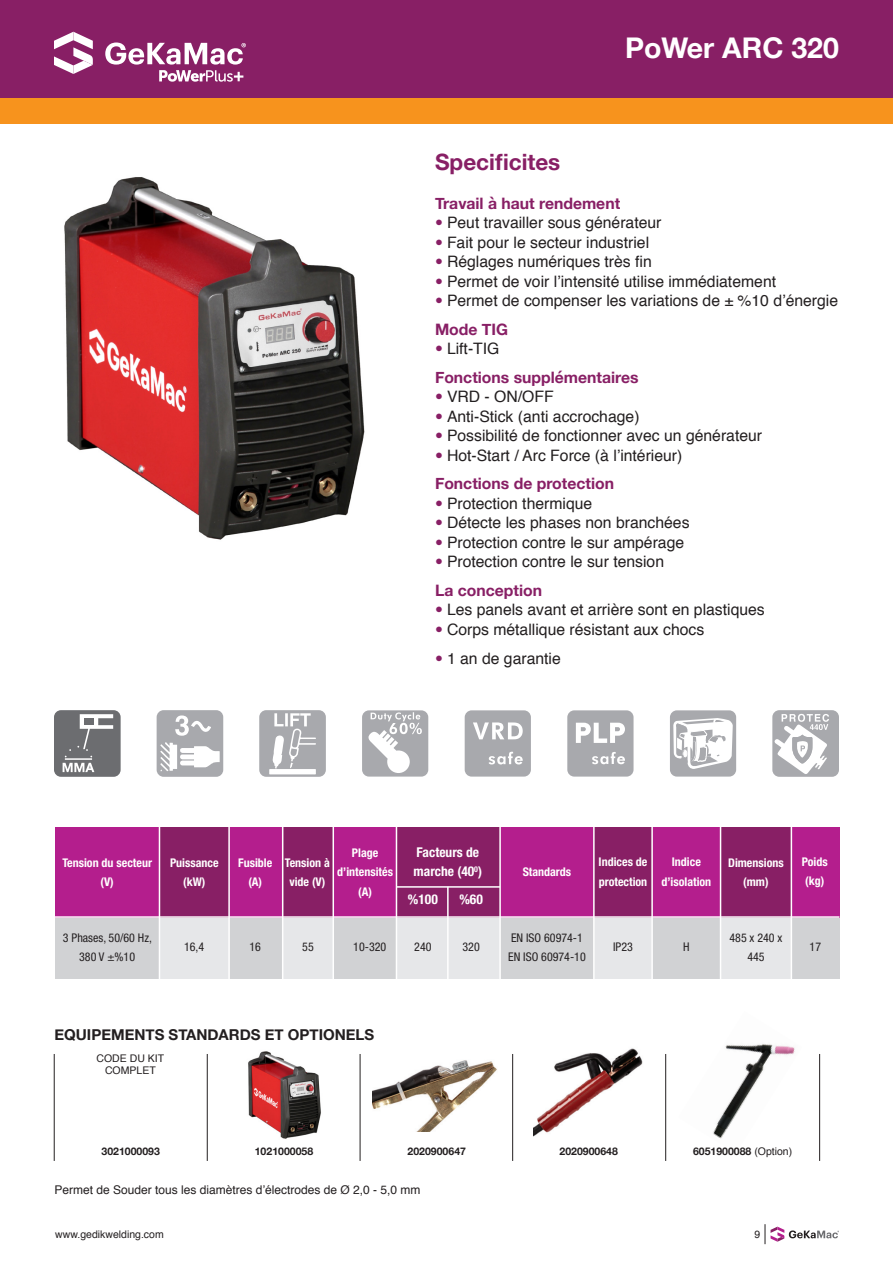
<style>
.page{position:relative;width:893px;height:1263px;background:#fff}
.page>*{position:absolute;margin:0;border:0;box-sizing:border-box;transform-origin:0 0}
.t1{font:700 28.5px "Helvetica Neue";color:#fff}
.t2{font:700 22.5px "Helvetica Neue";color:#881f65}
.t3{font:15.75px "Helvetica";color:#231f20}
.t4{font:700 15.75px "Helvetica Neue";color:#881f65}
.t5{font:700 15px "Helvetica Neue";color:#231f20}
.t6{font:700 condensed 13.5px/19.5px "Helvetica Neue LT Std";color:#fff}
.t7{font:700 condensed 12px/19.5px "Helvetica Neue LT Std";color:#fff;text-align:center}
.t8{font:condensed 12px/19.5px "Helvetica Neue LT Std";color:#231f20;text-align:center}
.t9{font:12px "Helvetica";color:#231f20}
.t10{font:700 10.5px "Helvetica Neue";color:#231f20}
.t11{font:10.5px/12px "Helvetica";color:#231f20;text-align:center}
.s1{font-family:"Helvetica Neue LT Std";font-stretch:condensed;color:#881f65}
.s2{font-family:"Helvetica";font-weight:400}
</style>
<div class="page">
<svg style="left:765px;top:1224px;width:74px;height:20px"></svg>
<img style="left:713px;top:1044px;width:82px;height:95px">
<img style="left:533px;top:1048px;width:110px;height:89px">
<hr style="left:54px;top:1054px;width:1px;height:107px;background:#231f20">
<hr style="left:207px;top:1054px;width:1px;height:107px;background:#231f20">
<hr style="left:360px;top:1054px;width:1px;height:107px;background:#231f20">
<hr style="left:512px;top:1054px;width:1px;height:107px;background:#231f20">
<hr style="left:665px;top:1054px;width:1px;height:107px;background:#231f20">
<hr style="left:819px;top:1054px;width:1px;height:107px;background:#231f20">
<img style="left:372px;top:1060px;width:125px;height:72px">
<svg style="left:54px;top:710px;width:67px;height:67px;background:#818285"></svg>
<div style="left:55px;top:917px;width:784px;height:61px;background:#e6e7e9"></div>
<div style="left:55px;top:917px;width:104px;height:61px;background:#d1d2d4"></div>
<div style="left:230px;top:917px;width:53px;height:61px;background:#d1d2d4"></div>
<div style="left:334px;top:917px;width:62px;height:61px;background:#d1d2d4"></div>
<div style="left:500px;top:917px;width:94px;height:61px;background:#d1d2d4"></div>
<div style="left:652px;top:917px;width:68px;height:61px;background:#d1d2d4"></div>
<div style="left:791px;top:917px;width:48px;height:61px;background:#d1d2d4"></div>
<div style="left:55px;top:827px;width:784px;height:90px;background:#881f65"></div>
<div style="left:55px;top:827px;width:104px;height:90px;background:#b41e8d"></div>
<div style="left:230px;top:827px;width:53px;height:90px;background:#b41e8d"></div>
<div style="left:334px;top:827px;width:62px;height:90px;background:#b41e8d"></div>
<div style="left:500px;top:827px;width:94px;height:90px;background:#b41e8d"></div>
<div style="left:652px;top:827px;width:68px;height:90px;background:#b41e8d"></div>
<div style="left:791px;top:827px;width:48px;height:90px;background:#b41e8d"></div>
<hr style="left:54px;top:916px;width:785px;height:2px;background:#fff">
<hr style="left:159px;top:827px;width:1px;height:152px;background:#fff">
<hr style="left:228px;top:827px;width:2px;height:152px;background:#fff">
<hr style="left:282px;top:827px;width:1px;height:152px;background:#fff">
<hr style="left:333px;top:827px;width:1px;height:152px;background:#fff">
<hr style="left:396px;top:827px;width:1px;height:152px;background:#fff">
<hr style="left:499px;top:827px;width:2px;height:152px;background:#fff">
<hr style="left:447px;top:887px;width:2px;height:92px;background:#fff">
<hr style="left:397px;top:886px;width:103px;height:2px;background:#fff">
<hr style="left:593px;top:827px;width:2px;height:152px;background:#fff">
<hr style="left:651px;top:827px;width:2px;height:152px;background:#fff">
<hr style="left:720px;top:827px;width:1px;height:152px;background:#fff">
<hr style="left:791px;top:827px;width:1px;height:152px;background:#fff">
<div style="left:259px;top:710px;width:67px;height:67px;background:#a8a9ad;border-radius:7px"></div>
<svg style="left:269px;top:713px;width:47px;height:61px"></svg>
<div style="left:0;top:0;width:893px;height:98px;background:#881f65"></div>
<div style="left:0;top:98px;width:893px;height:25px;background:#f7931d"></div>
<svg style="left:54px;top:32px;width:39px;height:42px"></svg>
<svg style="left:105px;top:42px;width:141px;height:40px"></svg>
<img style="left:64px;top:177px;width:301px;height:363px">
<img style="left:248px;top:1051px;width:73px;height:88px">
<div style="left:157px;top:710px;width:66px;height:67px;background:#a8a9ad;border-radius:7px"></div>
<svg style="left:160px;top:742px;width:60px;height:29px"></svg>
<svg style="left:175px;top:715px;width:36px;height:21px"></svg>
<div style="left:362px;top:710px;width:66px;height:66px;background:#a8a9ad;border-radius:7px"></div>
<svg style="left:368px;top:712px;width:54px;height:61px"></svg>
<div style="left:465px;top:710px;width:66px;height:66px;background:#a8a9ad;border-radius:7px"></div>
<svg style="left:473px;top:722px;width:50px;height:17px"></svg>
<svg style="left:489px;top:752px;width:34px;height:12px"></svg>
<div style="left:567px;top:710px;width:66px;height:66px;background:#a8a9ad;border-radius:7px"></div>
<svg style="left:592px;top:752px;width:33px;height:12px"></svg>
<svg style="left:576px;top:723px;width:49px;height:20px"></svg>
<div style="left:670px;top:710px;width:66px;height:66px;background:#a8a9ad;border-radius:7px"></div>
<svg style="left:673px;top:718px;width:60px;height:51px"></svg>
<div style="left:772px;top:710px;width:67px;height:67px;background:#a8a9ad;border-radius:7px"></div>
<svg style="left:774px;top:714px;width:55px;height:60px"></svg>
<p class="t1" style="left:625px;top:25px;width:215px">PoWer ARC 320</p>
<p class="t2" style="left:435px;top:144px;width:127px">Specificites</p>
<p class="t4" style="left:435px;top:191px;width:187px">Travail à haut rendement</p>
<p class="t3" style="left:435px;top:210px;width:228px"><span class="s1">•</span> Peut travailler sous générateur</p>
<p class="t3" style="left:435px;top:230px;width:216px"><span class="s1">•</span> Fait pour le secteur industriel</p>
<p class="t3" style="left:435px;top:249px;width:218px"><span class="s1">•</span> Réglages numériques très fin</p>
<p class="t3" style="left:435px;top:269px;width:343px"><span class="s1">•</span> Permet de voir l’intensité utilise immédiatement</p>
<p class="t3" style="left:435px;top:288px;width:405px"><span class="s1">•</span> Permet de compenser les variations de ± %10 d’énergie</p>
<p class="t4" style="left:435px;top:317px;width:75px">Mode TIG</p>
<p class="t3" style="left:435px;top:336px;width:66px"><span class="s1">•</span> Lift-TIG</p>
<p class="t4" style="left:435px;top:365px;width:205px">Fonctions supplémentaires</p>
<p class="t3" style="left:435px;top:384px;width:120px"><span class="s1">•</span> VRD - ON/OFF</p>
<p class="t3" style="left:435px;top:404px;width:206px"><span class="s1">•</span> Anti-Stick (anti accrochage)</p>
<p class="t3" style="left:435px;top:423px;width:329px"><span class="s1">•</span> Possibilité de fonctionner avec un générateur</p>
<p class="t3" style="left:435px;top:443px;width:249px"><span class="s1">•</span> Hot-Start / Arc Force (à l’intérieur)</p>
<p class="t4" style="left:435px;top:471px;width:181px">Fonctions de protection</p>
<p class="t3" style="left:435px;top:491px;width:159px"><span class="s1">•</span> Protection thermique</p>
<p class="t3" style="left:435px;top:510px;width:256px"><span class="s1">•</span> Détecte les phases non branchées</p>
<p class="t3" style="left:435px;top:530px;width:251px"><span class="s1">•</span> Protection contre le sur ampérage</p>
<p class="t3" style="left:435px;top:549px;width:231px"><span class="s1">•</span> Protection contre le sur tension</p>
<p class="t4" style="left:435px;top:578px;width:109px">La conception</p>
<p class="t3" style="left:435px;top:597px;width:331px"><span class="s1">•</span> Les panels avant et arrière sont en plastiques</p>
<p class="t3" style="left:435px;top:617px;width:271px"><span class="s1">•</span> Corps métallique résistant aux chocs</p>
<p class="t3" style="left:435px;top:646px;width:127px"><span class="s1">•</span> 1 an de garantie</p>
<p class="t7" style="left:62px;top:852px;width:91px">Tension du secteur (V)</p>
<p class="t7" style="left:238px;top:852px;width:36px">Fusible</p>
<p class="t7" style="left:170px;top:852px;width:50px">Puissance (kW)</p>
<p class="t7" style="left:248px;top:872px;width:15px">(A)</p>
<p class="t7" style="left:285px;top:852px;width:47px">Tension à vide (V)</p>
<p class="t7" style="left:337px;top:843px;width:57px">Plage d’intensités (A)</p>
<p class="t6" style="left:414px;top:842px;width:70px">Facteurs de marche (40<sup>0</sup>)</p>
<p class="t6" style="left:408px;top:889px;width:31px">%100</p>
<p class="t6" style="left:459px;top:889px;width:25px">%60</p>
<p class="t7" style="left:523px;top:861px;width:50px">Standards</p>
<p class="t7" style="left:599px;top:852px;width:50px;text-align:left">Indices de protection</p>
<p class="t7" style="left:661px;top:852px;width:51px">Indice d’isolation</p>
<p class="t7" style="left:728px;top:852px;width:57px">Dimensions (mm)</p>
<p class="t7" style="left:802px;top:851px;width:27px">Poids</p>
<p class="t7" style="left:805px;top:871px;width:21px">(kg)</p>
<p class="t8" style="left:63px;top:927px;width:90px">3 Phases, 50/60 Hz,</p>
<p class="t8" style="left:79px;top:947px;width:57px">380 V ±%10</p>
<p class="t8" style="left:511px;top:927px;width:73px">EN ISO 60974-1</p>
<p class="t8" style="left:508px;top:947px;width:79px">EN ISO 60974-10</p>
<p class="t8" style="left:184px;top:937px;width:22px">16,4</p>
<p class="t8" style="left:249px;top:937px;width:13px">16</p>
<p class="t8" style="left:302px;top:937px;width:13px">55</p>
<p class="t8" style="left:353px;top:937px;width:35px">10-320</p>
<p class="t8" style="left:414px;top:937px;width:19px">240</p>
<p class="t8" style="left:462px;top:937px;width:19px">320</p>
<p class="t8" style="left:613px;top:937px;width:21px">IP23</p>
<p class="t8" style="left:683px;top:937px;width:8px">H</p>
<p class="t8" style="left:729px;top:927px;width:54px">485 x 240 x<br>445</p>
<p class="t8" style="left:810px;top:937px;width:13px">17</p>
<p class="t5" style="left:54px;top:1023px;width:321px">EQUIPEMENTS STANDARDS ET OPTIONELS</p>
<p class="t11" style="left:97px;top:1052px;width:69px">CODE DU KIT<br>COMPLET</p>
<p class="t10" style="left:102px;top:1142px;width:60px">3021000093</p>
<p class="t10" style="left:255px;top:1142px;width:60px">1021000058</p>
<p class="t10" style="left:408px;top:1142px;width:60px">2020900647</p>
<p class="t10" style="left:559px;top:1142px;width:60px">2020900648</p>
<p class="t10" style="left:693px;top:1142px;width:101px">6051900088 <span class="s2">(Option)</span></p>
<p class="t9" style="left:54px;top:1180px;width:368px">Permet de Souder tous les diamètres d’électrodes de Ø 2,0 - 5,0 mm</p>
<p class="t11" style="left:55px;top:1229px;width:110px">www.gedikwelding.com</p>
<p class="t11" style="left:754px;top:1229px;width:7px">9</p>
</div>
